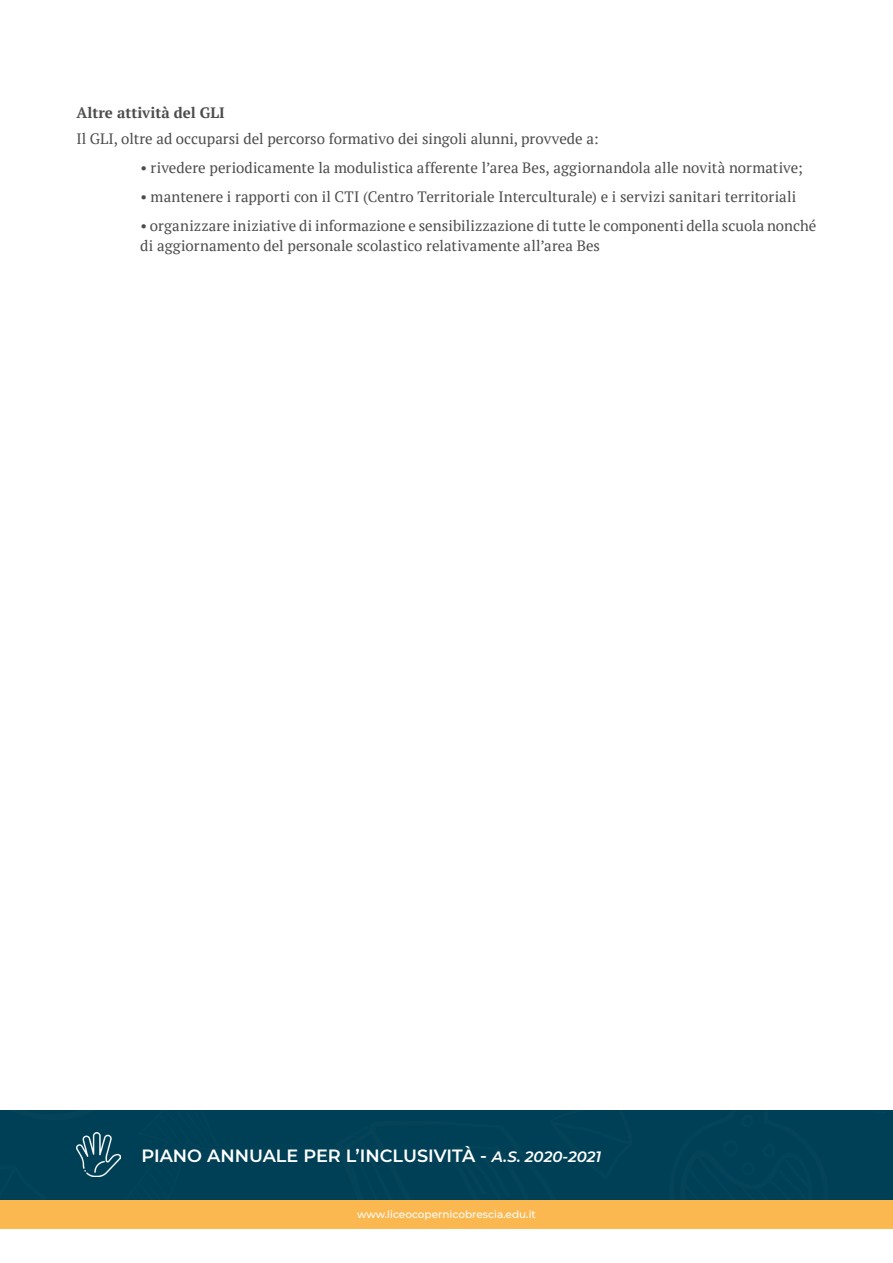
<style>
.page{position:relative;width:893px;height:1263px;background:#fff}
.page>*{position:absolute;margin:0;border:0;box-sizing:border-box;transform-origin:0 0}
.t1{font:600 17.7px "Montserrat";color:#fff}
.elenco_numerato{font:15px/20.2px "PT Serif";letter-spacing:.005em;color:#4b4c4d}
.testo{font:15px "PT Serif";color:#4b4c4d}
.articolo{font:700 15px "PT Serif";color:#4b4c4d}
.t2{font:500 10.5px "Montserrat";color:#fff}
.s1{font-style:italic}
.s2{font-style:italic;font-size:15px}
</style>
<div class="page">
<div style="left:0;top:1200px;width:893px;height:28px;background:#fcb850"></div>
<div style="left:0;top:1110px;width:893px;height:90px;background:#004056"></div>
<img style="left:77px;top:1133px;width:44px;height:44px">
<p class="articolo" style="left:77px;top:103px;width:150px">Altre attività del GLI</p>
<p class="testo" style="left:77px;top:129px;width:524px">Il GLI, oltre ad occuparsi del percorso formativo dei singoli alunni, provvede a:</p>
<p class="elenco_numerato" style="left:140px;top:158px;width:664px"><span class="s1">•</span> rivedere periodicamente la modulistica afferente l’area Bes, aggiornandola alle novità normative;</p>
<p class="elenco_numerato" style="left:140px;top:186px;width:657px"><span class="s1">•</span> mantenere i rapporti con il CTI (Centro Territoriale Interculturale) e i servizi sanitari territoriali</p>
<p class="elenco_numerato" style="left:140px;top:215px;width:678px"><span class="s1">•</span> organizzare iniziative di informazione e sensibilizzazione di tutte le componenti della scuola nonché di aggiornamento del personale scolastico relativamente all’area Bes</p>
<p class="t1" style="left:141px;top:1143px;width:461px">PIANO ANNUALE PER L’INCLUSIVITÀ - <span class="s2">A.S. 2020-2021</span></p>
<p class="t2" style="left:357px;top:1207px;width:180px">www.liceocopernicobrescia.edu.it</p>
</div>
